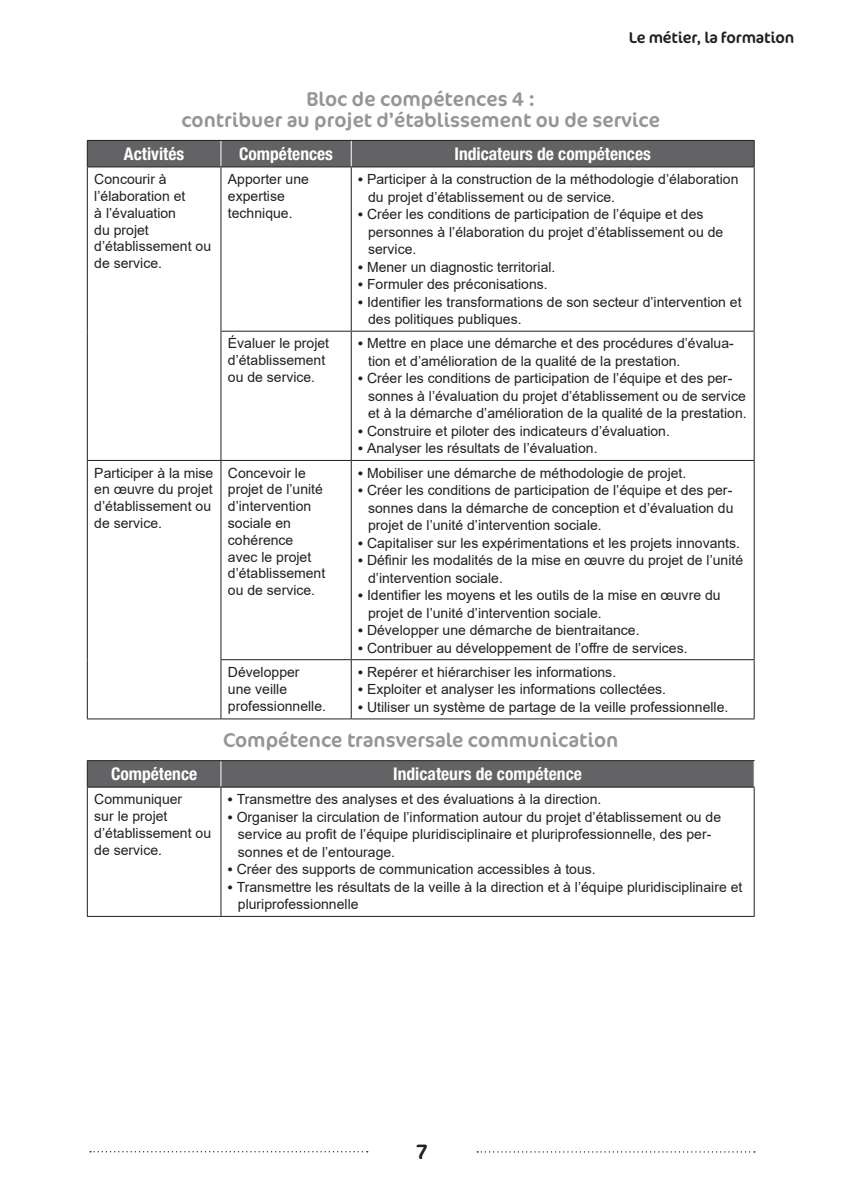
<style>
.page{position:relative;width:844px;height:1191px;background:#fff}
.page>*{position:absolute;margin:0;border:0;box-sizing:border-box;transform-origin:0 0}
.t1{font:21px "Cocon OT";color:#231f20}
.Heading_3{font:20.12px/21px "Cocon OT";color:#939598;text-align:center}
.Tableau_têtière_nive{font:700 condensed 17.5px "Helvetica Neue LT Std";color:#fff}
.t2{font:15.75px "Cocon OT";letter-spacing:-.01em;color:#231f20}
.Tableau_Cellule{font:14px/16.8px "Arial";color:#231f20}
.s1{font-family:"Times"}
</style>
<div class="page">
<svg style="left:477px;top:1151px;width:277px;height:1px"></svg>
<svg style="left:90px;top:1151px;width:277px;height:1px"></svg>
<hr style="left:220px;top:331px;width:131px;height:1px;background:#231f20">
<hr style="left:351px;top:331px;width:403px;height:1px;background:#231f20">
<hr style="left:87px;top:460px;width:134px;height:1px;background:#231f20">
<hr style="left:221px;top:460px;width:130px;height:1px;background:#231f20">
<hr style="left:351px;top:460px;width:403px;height:1px;background:#231f20">
<hr style="left:220px;top:659px;width:131px;height:1px;background:#231f20">
<hr style="left:351px;top:659px;width:403px;height:1px;background:#231f20">
<hr style="left:220px;top:167px;width:1px;height:164px;background:#231f20">
<hr style="left:351px;top:167px;width:1px;height:164px;background:#231f20">
<hr style="left:220px;top:332px;width:1px;height:128px;background:#231f20">
<hr style="left:351px;top:332px;width:1px;height:128px;background:#231f20">
<hr style="left:220px;top:461px;width:1px;height:198px;background:#231f20">
<hr style="left:351px;top:461px;width:1px;height:198px;background:#231f20">
<hr style="left:220px;top:660px;width:1px;height:58px;background:#231f20">
<hr style="left:351px;top:660px;width:1px;height:58px;background:#231f20">
<div style="left:87px;top:140px;width:667px;height:26px;background:#636366"></div>
<hr style="left:87px;top:166px;width:134px;height:1px;background:#231f20">
<hr style="left:87px;top:167px;width:1px;height:164px;background:#231f20">
<hr style="left:221px;top:166px;width:130px;height:1px;background:#231f20">
<hr style="left:351px;top:166px;width:403px;height:1px;background:#231f20">
<hr style="left:753px;top:167px;width:1px;height:164px;background:#231f20">
<hr style="left:87px;top:331px;width:1px;height:129px;background:#231f20">
<hr style="left:753px;top:332px;width:1px;height:128px;background:#231f20">
<hr style="left:87px;top:461px;width:1px;height:198px;background:#231f20">
<hr style="left:753px;top:461px;width:1px;height:198px;background:#231f20">
<hr style="left:87px;top:659px;width:1px;height:59px;background:#231f20">
<hr style="left:753px;top:660px;width:1px;height:58px;background:#231f20">
<hr style="left:87px;top:718px;width:134px;height:1px;background:#231f20">
<hr style="left:221px;top:718px;width:130px;height:1px;background:#231f20">
<hr style="left:351px;top:718px;width:403px;height:1px;background:#231f20">
<hr style="left:220px;top:787px;width:1px;height:129px;background:#231f20">
<svg style="left:87px;top:760px;width:667px;height:26px;background:#616164"></svg>
<hr style="left:87px;top:786px;width:134px;height:1px;background:#231f20">
<hr style="left:87px;top:787px;width:1px;height:129px;background:#231f20">
<hr style="left:221px;top:786px;width:533px;height:1px;background:#231f20">
<hr style="left:753px;top:787px;width:1px;height:129px;background:#231f20">
<hr style="left:87px;top:916px;width:134px;height:1px;background:#231f20">
<hr style="left:221px;top:916px;width:533px;height:1px;background:#231f20">
<p class="t2" style="left:628px;top:28px;width:167px">Le métier, la formation</p>
<p class="Heading_3" style="left:181px;top:89px;width:480px">Bloc de compétences 4 :<br>contribuer au projet d’établissement ou de service</p>
<p class="Tableau_têtière_nive" style="left:124px;top:143px;width:62px">Activités</p>
<p class="Tableau_têtière_nive" style="left:239px;top:143px;width:95px">Compétences</p>
<p class="Tableau_têtière_nive" style="left:454px;top:143px;width:198px">Indicateurs de compétences</p>
<p class="Tableau_Cellule" style="left:94px;top:171px;width:118px">Concourir à l’élaboration et<br>à l’évaluation<br>du projet d’établissement ou de service.</p>
<p class="Tableau_Cellule" style="left:228px;top:171px;width:82px">Apporter une expertise technique.</p>
<p class="Tableau_Cellule" style="left:368px;top:170px;width:372px;line-height:17.5px;text-indent:-10px"><span class="s1">•</span> Participer à la construction de la méthodologie d’élaboration du projet d’établissement ou de service.</p>
<p class="Tableau_Cellule" style="left:368px;top:205px;width:356px;line-height:17.5px;text-indent:-10px"><span class="s1">•</span> Créer les conditions de participation de l’équipe et des personnes à l’élaboration du projet d’établissement ou de service.</p>
<p class="Tableau_Cellule" style="left:358px;top:258px;width:199px"><span class="s1">•</span> Mener un diagnostic territorial.</p>
<p class="Tableau_Cellule" style="left:358px;top:276px;width:191px"><span class="s1">•</span> Formuler des préconisations.</p>
<p class="Tableau_Cellule" style="left:368px;top:293px;width:375px;line-height:17.5px;text-indent:-10px"><span class="s1">•</span> Identifier les transformations de son secteur d’intervention et des politiques publiques.</p>
<p class="Tableau_Cellule" style="left:228px;top:335px;width:103px">Évaluer le projet d’établissement ou de service.</p>
<p class="Tableau_Cellule" style="left:368px;top:335px;width:367px;line-height:17.5px;text-indent:-10px"><span class="s1">•</span> Mettre en place une démarche et des procédures d’évalua&shy;tion et d’amélioration de la qualité de la prestation.</p>
<p class="Tableau_Cellule" style="left:368px;top:370px;width:380px;line-height:17.5px;text-indent:-10px"><span class="s1">•</span> Créer les conditions de participation de l’équipe et des per&shy;sonnes à l’évaluation du projet d’établissement ou de service et à la démarche d’amélioration de la qualité de la prestation.</p>
<p class="Tableau_Cellule" style="left:358px;top:422px;width:313px"><span class="s1">•</span> Construire et piloter des indicateurs d’évaluation.</p>
<p class="Tableau_Cellule" style="left:358px;top:440px;width:241px"><span class="s1">•</span> Analyser les résultats de l’évaluation.</p>
<p class="Tableau_Cellule" style="left:94px;top:464px;width:121px">Participer à la mise en œuvre du projet d’établissement ou de service.</p>
<p class="Tableau_Cellule" style="left:228px;top:464px;width:99px">Concevoir le projet de l’unité d’intervention sociale en cohérence avec le projet d’établissement ou de service.</p>
<p class="Tableau_Cellule" style="left:358px;top:464px;width:329px"><span class="s1">•</span> Mobiliser une démarche de méthodologie de projet.</p>
<p class="Tableau_Cellule" style="left:368px;top:481px;width:366px;line-height:17.5px;text-align:justify;text-indent:-10px"><span class="s1">•</span> Créer les conditions de participation de l’équipe et des per&shy;sonnes dans la démarche de conception et d’évaluation du projet de l’unité d’intervention sociale.</p>
<p class="Tableau_Cellule" style="left:358px;top:534px;width:383px"><span class="s1">•</span> Capitaliser sur les expérimentations et les projets innovants.</p>
<p class="Tableau_Cellule" style="left:368px;top:551px;width:376px;line-height:17.5px;text-indent:-10px"><span class="s1">•</span> Définir les modalités de la mise en œuvre du projet de l’unité d’intervention sociale.</p>
<p class="Tableau_Cellule" style="left:368px;top:586px;width:354px;line-height:17.5px;text-indent:-10px"><span class="s1">•</span> Identifier les moyens et les outils de la mise en œuvre du projet de l’unité d’intervention sociale.</p>
<p class="Tableau_Cellule" style="left:358px;top:622px;width:283px"><span class="s1">•</span> Développer une démarche de bientraitance.</p>
<p class="Tableau_Cellule" style="left:358px;top:639px;width:331px"><span class="s1">•</span> Contribuer au développement de l’offre de services.</p>
<p class="Tableau_Cellule" style="left:228px;top:663px;width:100px">Développer une veille professionnelle.</p>
<p class="Tableau_Cellule" style="left:358px;top:663px;width:259px"><span class="s1">•</span> Repérer et hiérarchiser les informations.</p>
<p class="Tableau_Cellule" style="left:358px;top:681px;width:309px"><span class="s1">•</span> Exploiter et analyser les informations collectées.</p>
<p class="Tableau_Cellule" style="left:358px;top:698px;width:371px"><span class="s1">•</span> Utiliser un système de partage de la veille professionnelle.</p>
<p class="Heading_3" style="left:223px;top:730px;width:396px">Compétence transversale communication</p>
<p class="Tableau_têtière_nive" style="left:111px;top:763px;width:88px">Compétence</p>
<p class="Tableau_têtière_nive" style="left:393px;top:763px;width:190px">Indicateurs de compétence</p>
<p class="Tableau_Cellule" style="left:94px;top:791px;width:118px">Communiquer<br>sur le projet d’établissement ou de service.</p>
<p class="Tableau_Cellule" style="left:228px;top:791px;width:375px"><span class="s1">•</span> Transmettre des analyses et des évaluations à la direction.</p>
<p class="Tableau_Cellule" style="left:238px;top:808px;width:484px;line-height:17.5px;text-indent:-10px"><span class="s1">•</span> Organiser la circulation de l’information autour du projet d’établissement ou de service au profit de l’équipe pluridisciplinaire et pluriprofessionnelle, des per&shy;sonnes et de l’entourage.</p>
<p class="Tableau_Cellule" style="left:228px;top:861px;width:369px"><span class="s1">•</span> Créer des supports de communication accessibles à tous.</p>
<p class="Tableau_Cellule" style="left:238px;top:878px;width:506px;line-height:17.5px;text-indent:-10px"><span class="s1">•</span> Transmettre les résultats de la veille à la direction et à l’équipe pluridisciplinaire et pluriprofessionnelle</p>
<h1 class="t1" style="left:415px;top:1139px;width:14px">7</h1>
</div>
